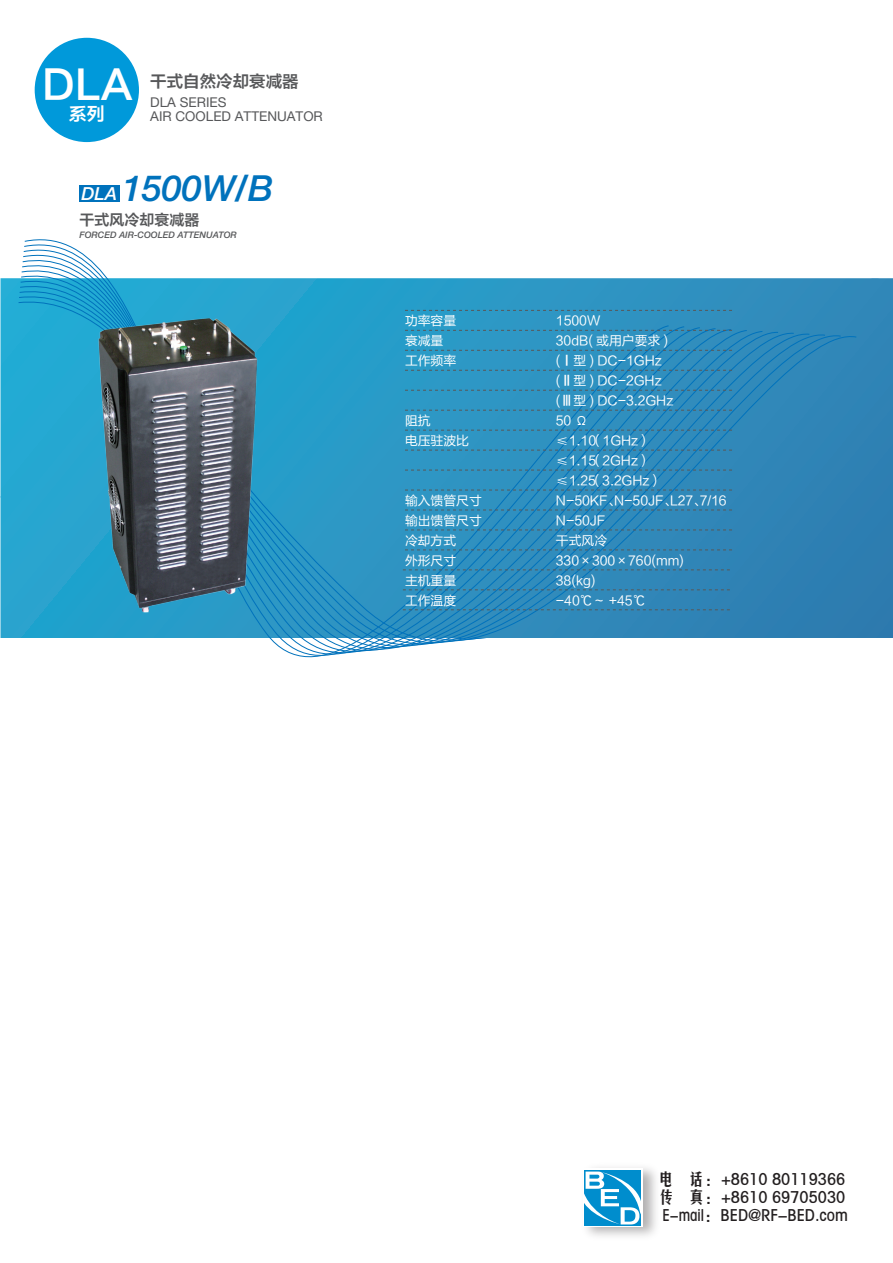
<style>
.page{position:relative;width:893px;height:1263px;background:#fff}
.page>*{position:absolute;margin:0;border:0;box-sizing:border-box;transform-origin:0 0}
.t1{font:39px "FZLTZCHK GBK1 0";color:#fff}
.t2{font:italic 500 36px "Helvetica Neue LT Std";color:#0072bc}
.t3{font:18px "FZLTZCHK GBK1 0";color:#fff}
.t4{font:16.5px/18px "FZMHK GBK1 0";color:#231f20}
.t5{font:16.5px "FZLTZCHK GBK1 0";color:#57585a}
.t6{font:15px "FZLTZCHK GBK1 0";color:#57585a}
.t7{font:13.5px/13.5px "Helvetica Neue LT Pro";color:#57585a}
.t8{font:12.9px/20px "FZLTHJW GB1 0";color:#fff}
.t9{font:italic 500 9px "Helvetica Neue LT Std";color:#57585a}
.s1{font-size:18px;color:#fff}
</style>
<div class="page">
<svg style="left:584px;top:1170px;width:57px;height:56px"></svg>
<svg style="left:584px;top:1171px;width:57px;height:53px"></svg>
<svg style="left:1px;top:278px;width:892px;height:360px;background:#2b93c1"></svg>
<svg style="left:18px;top:292px;width:839px;height:366px;background:#3898c4"></svg>
<div style="left:35px;top:38px;width:104px;height:104px;background:#0099da;border-radius:50%"></div>
<div style="left:79px;top:185px;width:41px;height:16px;background:#0072bc"></div>
<img style="left:94px;top:311px;width:169px;height:307px">
<svg style="left:403px;top:570px;width:329px;height:1px"></svg>
<svg style="left:403px;top:590px;width:329px;height:1px"></svg>
<svg style="left:403px;top:609px;width:329px;height:1px"></svg>
<svg style="left:405px;top:310px;width:327px;height:1px"></svg>
<svg style="left:405px;top:330px;width:327px;height:1px"></svg>
<svg style="left:405px;top:350px;width:327px;height:1px"></svg>
<svg style="left:405px;top:370px;width:327px;height:1px"></svg>
<svg style="left:405px;top:390px;width:327px;height:1px"></svg>
<svg style="left:405px;top:410px;width:327px;height:1px"></svg>
<svg style="left:405px;top:430px;width:327px;height:1px"></svg>
<svg style="left:405px;top:450px;width:327px;height:1px"></svg>
<svg style="left:405px;top:470px;width:327px;height:1px"></svg>
<svg style="left:405px;top:490px;width:327px;height:1px"></svg>
<svg style="left:405px;top:510px;width:327px;height:1px"></svg>
<svg style="left:405px;top:530px;width:327px;height:1px"></svg>
<svg style="left:405px;top:550px;width:327px;height:1px"></svg>
<h1 class="t1" style="left:42px;top:63px;width:92px">DLA</h1>
<h3 class="t3" style="left:69px;top:104px;width:37px">系列</h3>
<p class="t7" style="left:150px;top:96px;width:174px">DLA SERIES<br>AIR COOLED ATTENUATOR</p>
<p class="t5" style="left:150px;top:72px;width:150px">干式自然冷却衰减器</p>
<h2 class="t2" style="left:81px;top:167px;width:194px"><span class="s1">DLA</span> 1500W/B</h2>
<p class="t6" style="left:79px;top:211px;width:121px">干式风冷却衰减器</p>
<p class="t9" style="left:79px;top:229px;width:159px">FORCED AIR-COOLED ATTENUATOR</p>
<p class="t8" style="left:405px;top:311px;width:53px">功率容量衰减量工作频率</p>
<p class="t8" style="left:405px;top:411px;width:66px">阻抗<br>电压驻波比</p>
<p class="t8" style="left:405px;top:491px;width:78px">输入馈管尺寸输出馈管尺寸冷却方式<br>外形尺寸<br>主机重量<br>工作温度</p>
<p class="t8" style="left:556px;top:311px;width:172px">1500W<br>30dB( 或用户要求 )<br>(Ⅰ型 ) DC-1GHz<br>(Ⅱ型 ) DC-2GHz<br>(Ⅲ型 ) DC-3.2GHz<br>50 Ω<br>≤1.10（1GHz）<br>≤1.15（2GHz）<br>≤1.25（3.2GHz）<br>N-50KF、N-50JF、L27、7/16<br>N-50JF<br>干式风冷<br>330×300×760(mm)<br>38(kg)<br>-40℃～ +45℃</p>
<p class="t4" style="left:658px;top:1170px;width:192px">电 话：+8610 80119366传 真：+8610 69705030<br>E-mail：BED@RF-BED.com</p>
</div>
